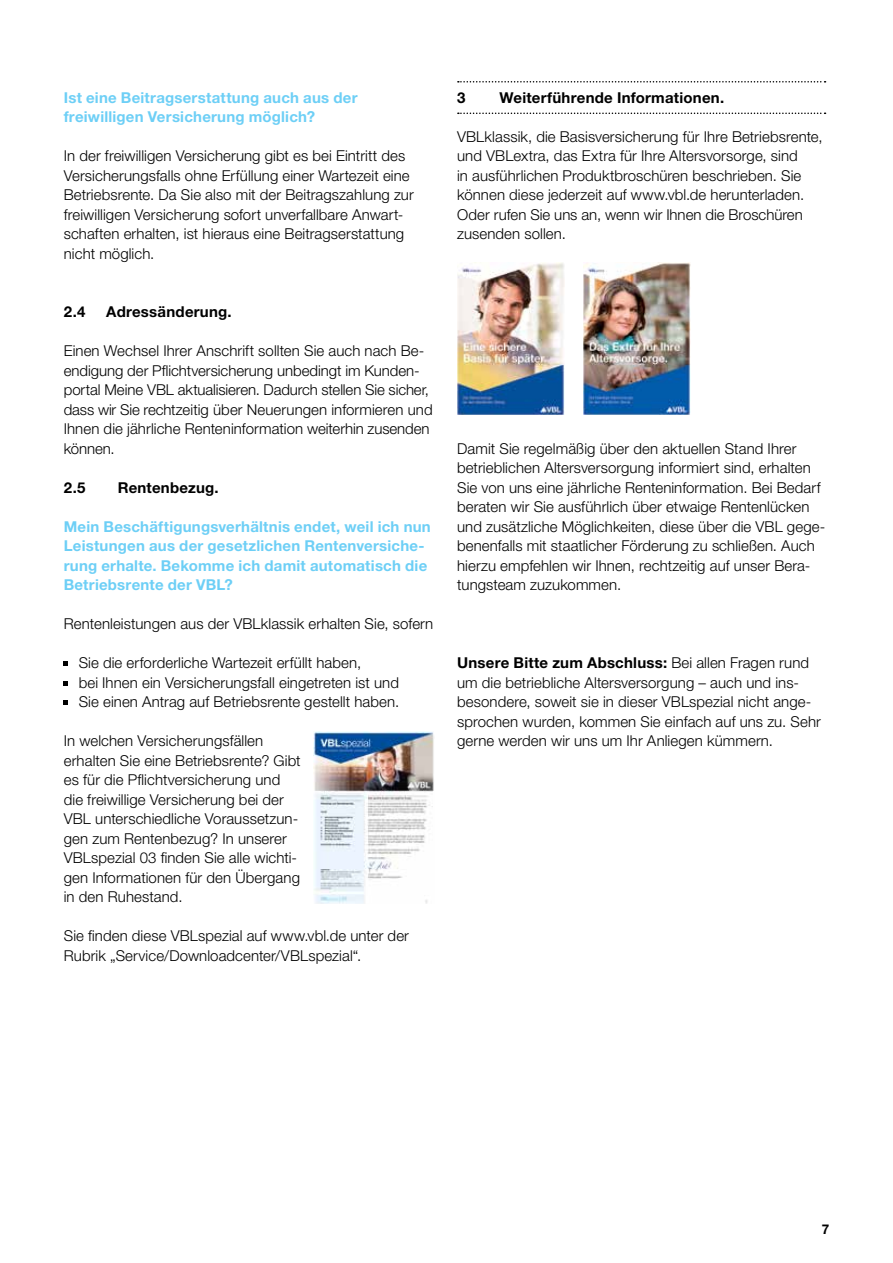
<style>
.page{position:relative;width:893px;height:1263px;background:#fff}
.page>*{position:absolute;margin:0;border:0;box-sizing:border-box;transform-origin:0 0}
.t1{font:300 15px/19.5px "Helvetica Neue LT Pro";letter-spacing:.005em;color:#000}
.t2{font:700 15px/19.5px "Helvetica Neue LT Pro";letter-spacing:.015em;color:#6dcff6}
.t3{font:700 15px "Helvetica Neue LT Pro";letter-spacing:.015em;color:#000}
.t4{font:700 13.5px "Helvetica Neue LT Pro";color:#000}
.s1{font-weight:700}
</style>
<div class="page">
<svg style="left:64px;top:661px;width:4px;height:5px"></svg>
<svg style="left:64px;top:681px;width:4px;height:4px"></svg>
<svg style="left:64px;top:700px;width:4px;height:5px"></svg>
<img style="left:583px;top:262px;width:107px;height:153px">
<img style="left:457px;top:262px;width:107px;height:153px">
<img style="left:313px;top:732px;width:121px;height:171px">
<svg style="left:458px;top:113px;width:367px;height:1px"></svg>
<svg style="left:458px;top:81px;width:367px;height:2px"></svg>
<p class="t2" style="left:64px;top:87px;width:295px">Ist eine Beitragserstattung auch aus der freiwilligen Versicherung möglich?</p>
<p class="t1" style="left:64px;top:146px;width:351px">In der freiwilligen Versicherung gibt es bei Eintritt des Versicherungsfalls ohne Erfüllung einer Wartezeit eine Betriebsrente. Da Sie also mit der Beitragszahlung zur freiwilligen Versicherung sofort unverfallbare Anwart&shy;schaften erhalten, ist hieraus eine Beitragserstattung nicht möglich.</p>
<p class="t3" style="left:64px;top:302px;width:23px">2.4</p>
<p class="t3" style="left:106px;top:302px;width:127px">Adressänderung.</p>
<p class="t1" style="left:64px;top:341px;width:370px">Einen Wechsel Ihrer Anschrift sollten Sie auch nach Be&shy;endigung der Pflichtversicherung unbedingt im Kunden&shy;portal Meine VBL aktualisieren. Dadurch stellen Sie sicher, dass wir Sie rechtzeitig über Neuerungen informieren und Ihnen die jährliche Renteninformation weiterhin zusenden können.</p>
<p class="t3" style="left:64px;top:478px;width:23px">2.5</p>
<p class="t3" style="left:118px;top:478px;width:102px">Rentenbezug.</p>
<p class="t2" style="left:64px;top:516px;width:369px">Mein Beschäftigungsverhältnis endet, weil ich nun Leistungen aus der gesetzlichen Rentenversiche&shy;rung erhalte. Bekomme ich damit automatisch die Betriebsrente der VBL?</p>
<p class="t1" style="left:64px;top:614px;width:371px">Rentenleistungen aus der VBLklassik erhalten Sie, sofern</p>
<p class="t1" style="left:79px;top:653px;width:322px">Sie die erforderliche Wartezeit erfüllt haben,<br>bei Ihnen ein Versicherungsfall eingetreten ist und<br>Sie einen Antrag auf Betriebsrente gestellt haben.</p>
<p class="t1" style="left:64px;top:731px;width:238px">In welchen Versicherungsfällen erhalten Sie eine Betriebsrente? Gibt es für die Pflichtversicherung und die freiwillige Versicherung bei der VBL unterschiedliche Voraussetzun&shy;gen zum Rentenbezug? In unserer VBLspezial 03 finden Sie alle wichti&shy;gen Informationen für den Übergang in den Ruhestand.</p>
<p class="t1" style="left:64px;top:926px;width:347px">Sie finden diese VBLspezial auf www.vbl.de unter der<br>Rubrik „Service/Downloadcenter/VBLspezial“.</p>
<p class="t3" style="left:457px;top:88px;width:10px">3</p>
<p class="t3" style="left:500px;top:88px;width:226px">Weiterführende Informationen.</p>
<p class="t1" style="left:457px;top:126px;width:367px">VBLklassik, die Basisversicherung für Ihre Betriebsrente, und VBLextra, das Extra für Ihre Altersvorsorge, sind<br>in ausführlichen Produktbroschüren beschrieben. Sie können diese jederzeit auf www.vbl.de herunterladen.<br>Oder rufen Sie uns an, wenn wir Ihnen die Broschüren zusenden sollen.</p>
<p class="t1" style="left:457px;top:438px;width:370px">Damit Sie regelmäßig über den aktuellen Stand Ihrer betrieblichen Altersversorgung informiert sind, erhalten Sie von uns eine jährliche Renteninformation. Bei Bedarf beraten wir Sie ausführlich über etwaige Rentenlücken und zusätzliche Möglichkeiten, diese über die VBL gege&shy;benenfalls mit staatlicher Förderung zu schließen. Auch hierzu empfehlen wir Ihnen, rechtzeitig auf unser Bera&shy;tungsteam zuzukommen.</p>
<p class="t1" style="left:457px;top:653px;width:365px"><span class="s1">Unsere Bitte zum Abschluss:</span> Bei allen Fragen rund um die betriebliche Altersversorgung – auch und ins&shy;besondere, soweit sie in dieser VBLspezial nicht ange&shy;sprochen wurden, kommen Sie einfach auf uns zu. Sehr gerne werden wir uns um Ihr Anliegen kümmern.</p>
<p class="t4" style="left:822px;top:1220px;width:9px">7</p>
</div>
